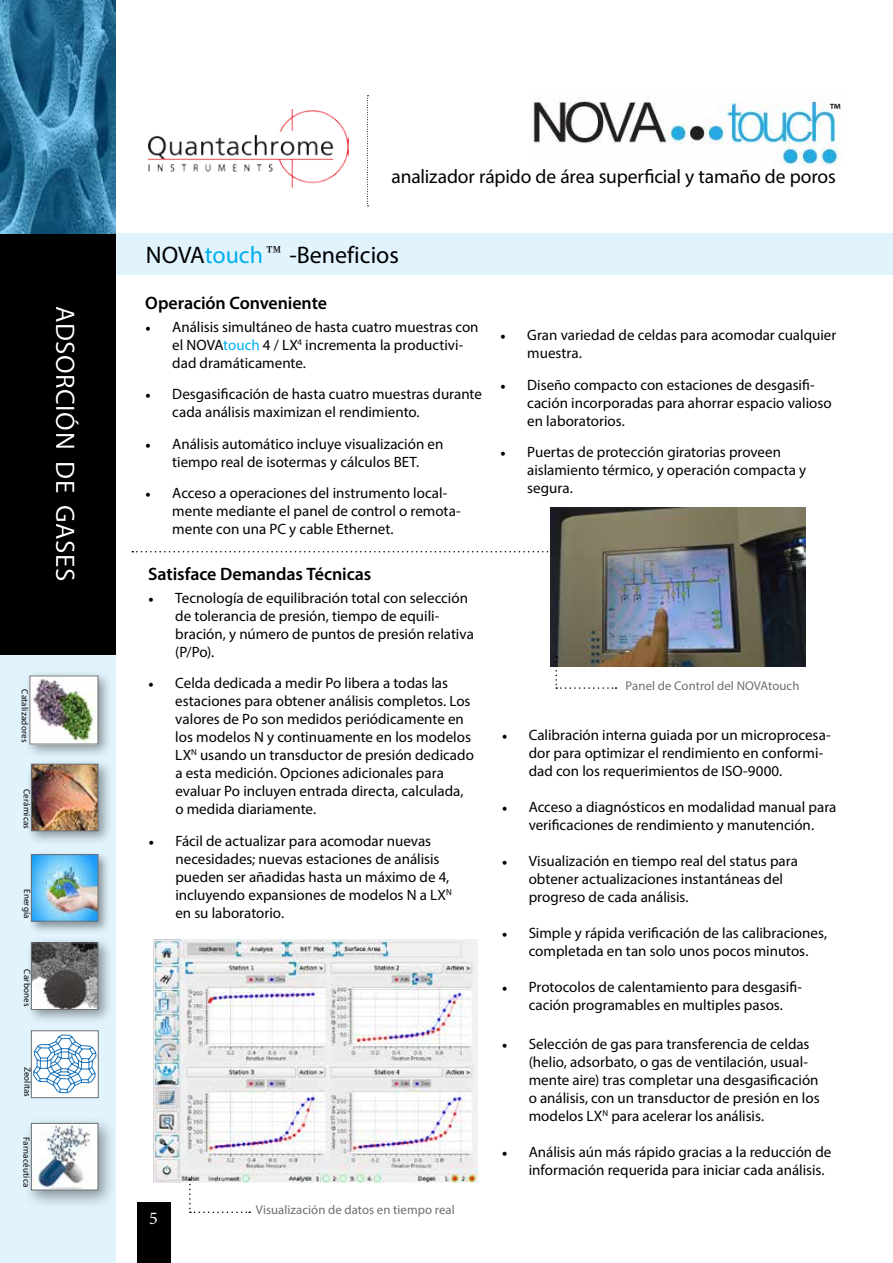
<style>
.page{position:relative;width:893px;height:1263px;background:#fff}
.page>*{position:absolute;margin:0;border:0;box-sizing:border-box;transform-origin:0 0}
.t1{font:27px "Myriad Pro";letter-spacing:.02em;color:#fff}
.t2{font:24px "Myriad Pro";color:#000}
.t3{font:19.5px "Myriad Pro";letter-spacing:-.01em;color:#000}
.t4{font:600 18px "Myriad Pro";letter-spacing:-.005em;color:#000}
.t5{font:18px "Minion Pro";color:#fff}
.t6{font:18px "Myriad Pro";color:#000}
.t7{font:15px/18px "Myriad Pro";color:#000}
.t8{font:12.75px "Myriad Pro";letter-spacing:.005em;color:#6d6e71}
.t9{font:9px "Myriad Pro";letter-spacing:.025em;color:#000}
.t10{font:9px "Myriad Pro";color:#000}
.s1{color:#00aeef}
.s2{font-family:"Minion Pro"}
</style>
<div class="page">
<div style="left:115px;top:233px;width:778px;height:42px;background:#e1f4fd"></div>
<div style="left:0;top:251px;width:116px;height:1012px;background:#e1f4fd"></div>
<img style="left:148px;top:109px;width:200px;height:78px">
<div style="left:0;top:233px;width:116px;height:421px;background:#000"></div>
<img style="left:0;top:0;width:116px;height:233px">
<svg style="left:367px;top:95px;width:2px;height:112px"></svg>
<div style="left:4px;top:220px;width:80px;height:435px;background:#fff;opacity:.75"></div>
<div style="left:138px;top:1202px;width:33px;height:61px;background:#000"></div>
<div style="left:24px;top:670px;width:89px;height:89px;background:#000;opacity:.4"></div>
<img style="left:32px;top:677px;width:64px;height:65px">
<div style="left:22px;top:1116px;width:94px;height:94px;background:#000;opacity:.4"></div>
<img style="left:33px;top:1125px;width:63px;height:63px">
<div style="left:31px;top:1123px;width:67px;height:67px;border:1px solid #6d6e71"></div>
<div style="left:25px;top:937px;width:88px;height:87px;background:#000;opacity:.4"></div>
<img style="left:33px;top:944px;width:63px;height:64px">
<div style="left:31px;top:942px;width:67px;height:68px;border:1px solid #6d6e71"></div>
<div style="left:27px;top:850px;width:84px;height:84px;background:#000;opacity:.4"></div>
<img style="left:33px;top:856px;width:63px;height:63px">
<div style="left:31px;top:854px;width:67px;height:67px;border:1px solid #6d6e71"></div>
<div style="left:25px;top:758px;width:88px;height:88px;background:#000;opacity:.4"></div>
<img style="left:33px;top:766px;width:63px;height:63px">
<div style="left:31px;top:764px;width:67px;height:67px;border:1px solid #6d6e71"></div>
<div style="left:31px;top:1031px;width:67px;height:67px;background:#fff"></div>
<svg style="left:33px;top:1035px;width:63px;height:58px"></svg>
<div style="left:31px;top:1031px;width:67px;height:67px;border:1px solid #6d6e71"></div>
<img style="left:533px;top:98px;width:307px;height:68px">
<img style="left:153px;top:940px;width:324px;height:243px">
<svg style="left:132px;top:551px;width:419px;height:1px"></svg>
<img style="left:551px;top:507px;width:254px;height:159px">
<svg style="left:555px;top:656px;width:61px;height:33px"></svg>
<svg style="left:189px;top:1179px;width:61px;height:34px"></svg>
<h1 class="t1" style="left:82px;top:306px;width:277px;rotate:90deg">ADSORCIÓN DE GASES</h1>
<p class="t9" style="left:31px;top:689px;width:54px;rotate:90deg">Catalizadores</p>
<p class="t9" style="left:32px;top:789px;width:42px;rotate:90deg">Cerámicas</p>
<p class="t9" style="left:33px;top:889px;width:31px;rotate:90deg">Energía</p>
<p class="t9" style="left:33px;top:969px;width:39px;rotate:90deg">Carbones</p>
<p class="t10" style="left:33px;top:1067px;width:31px;rotate:90deg">Zeolitas</p>
<p class="t9" style="left:32px;top:1137px;width:52px;rotate:90deg">Farnacéutica</p>
<p class="t6" style="left:829px;top:99px;width:13px">™</p>
<h3 class="t3" style="left:392px;top:165px;width:446px">analizador rápido de área superficial y tamaño de poros</h3>
<h2 class="t2" style="left:146px;top:240px;width:255px">NOVA<span class="s1">touch</span> -Beneficios</h2>
<p class="t4" style="left:145px;top:292px;width:183px">Operación Conveniente</p>
<p class="t7" style="left:172px;top:318px;width:308px;text-indent:-27px"><span class="s2">•</span> Análisis simultáneo de hasta cuatro muestras con el NOVA<span class="s1">touch</span> 4 / LX<sup>4</sup> incrementa la productivi&shy;dad dramáticamente.</p>
<p class="t7" style="left:172px;top:385px;width:311px;text-indent:-27px"><span class="s2">•</span> Desgasificación de hasta cuatro muestras durante cada análisis maximizan el rendimiento.</p>
<p class="t7" style="left:145px;top:435px;width:300px;text-align:center"><span class="s2">•</span> Análisis automático incluye visualización en tiempo real de isotermas y cálculos BET.</p>
<p class="t7" style="left:172px;top:484px;width:290px;text-indent:-27px"><span class="s2">•</span> Acceso a operaciones del instrumento local&shy;mente mediante el panel de control o remota&shy;mente con una PC y cable Ethernet.</p>
<p class="t4" style="left:148px;top:563px;width:224px">Satisface Demandas Técnicas</p>
<p class="t7" style="left:175px;top:588px;width:300px;text-indent:-27px"><span class="s2">•</span> Tecnología de equilibración total con selección de tolerancia de presión, tiempo de equili&shy;bración, y número de puntos de presión relativa (P/Po).</p>
<p class="t7" style="left:175px;top:674px;width:300px;text-indent:-27px"><span class="s2">•</span> Celda dedicada a medir Po libera a todas las estaciones para obtener análisis completos. Los valores de Po son medidos periódicamente en los modelos N y continuamente en los modelos LX<sup>N</sup> usando un transductor de presión dedicado a esta medición. Opciones adicionales para evaluar Po incluyen entrada directa, calculada, o medida diariamente.</p>
<p class="t7" style="left:175px;top:831px;width:278px;text-indent:-27px"><span class="s2">•</span> Fácil de actualizar para acomodar nuevas necesidades; nuevas estaciones de análisis pueden ser añadidas hasta un máximo de 4, incluyendo expansiones de modelos N a LX<sup>N </sup>en su laboratorio.</p>
<p class="t5" style="left:149px;top:1206px;width:10px">5</p>
<p class="t8" style="left:256px;top:1202px;width:201px">Visualización de datos en tiempo real</p>
<p class="t7" style="left:527px;top:326px;width:311px;text-indent:-27px"><span class="s2">•</span> Gran variedad de celdas para acomodar cualquier muestra.</p>
<p class="t7" style="left:527px;top:375px;width:306px;text-indent:-27px"><span class="s2">•</span> Diseño compacto con estaciones de desgasifi&shy;cación incorporadas para ahorrar espacio valioso en laboratorios.</p>
<p class="t7" style="left:527px;top:443px;width:281px;text-indent:-27px"><span class="s2">•</span> Puertas de protección giratorias proveen aislamiento térmico, y operación compacta y segura.</p>
<p class="t8" style="left:625px;top:677px;width:175px">Panel de Control del NOVAtouch</p>
<p class="t7" style="left:529px;top:726px;width:303px;text-indent:-27px"><span class="s2">•</span> Calibración interna guiada por un microprocesa&shy;dor para optimizar el rendimiento en conformi&shy;dad con los requerimientos de ISO-9000.</p>
<p class="t7" style="left:502px;top:798px;width:336px;text-align:center"><span class="s2">•</span> Acceso a diagnósticos en modalidad manual para verificaciones de rendimiento y manutención.</p>
<p class="t7" style="left:529px;top:852px;width:271px;text-indent:-27px"><span class="s2">•</span> Visualización en tiempo real del status para obtener actualizaciones instantáneas del progreso de cada análisis.</p>
<p class="t7" style="left:502px;top:924px;width:327px;text-align:center"><span class="s2">•</span> Simple y rápida verificación de las calibraciones, completada en tan solo unos pocos minutos.</p>
<p class="t7" style="left:502px;top:978px;width:302px;text-align:center"><span class="s2">•</span> Protocolos de calentamiento para desgasifi&shy;cación programables en multiples pasos.</p>
<p class="t7" style="left:529px;top:1035px;width:292px;text-indent:-27px"><span class="s2">•</span> Selección de gas para transferencia de celdas (helio, adsorbato, o gas de ventilación, usual&shy;mente aire) tras completar una desgasificación o análisis, con un transductor de presión en los modelos LX<sup>N</sup> para acelerar los análisis.</p>
<p class="t7" style="left:529px;top:1143px;width:304px;text-indent:-27px"><span class="s2">•</span> Análisis aún más rápido gracias a la reducción de información requerida para iniciar cada análisis.</p>
</div>
